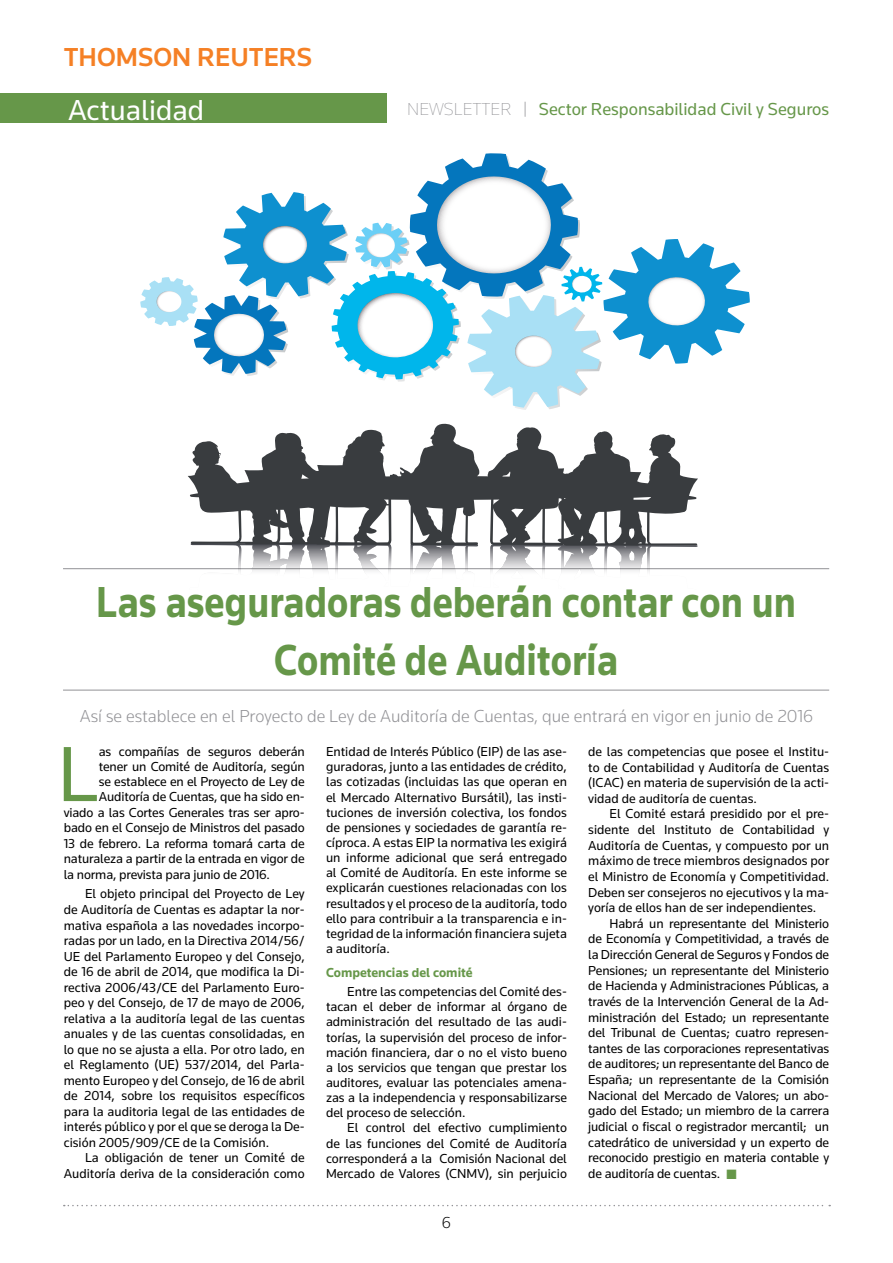
<style>
.page{position:relative;width:893px;height:1263px;background:#fff}
.page>*{position:absolute;margin:0;border:0;box-sizing:border-box;transform-origin:0 0}
.t1{font:81px "Knowledge";color:#669749}
.t2{font:700 45px/58.5px "Knowledge";color:#669749;text-align:center;scale:.88 1}
.t3{font:30px "Knowledge";color:#fff}
.t4{font:500 27px "Knowledge";color:#f58025}
.t5{font:300 18px "Knowledge";color:#919195}
.t6{font:18px "Knowledge";color:#669749}
.t7{font:300 16.5px "Knowledge";color:#000}
.t8{font:13.5px/15.1px "Knowledge";letter-spacing:-.01em;color:#000;text-align:justify}
.t9{font:700 13.5px "Knowledge";color:#669749}
.s1{font-weight:200;color:#919195}
.s2{font-weight:300;font-size:15px;color:#919195}
.s3{color:#669749}
</style>
<div class="page">
<svg style="left:64px;top:1205px;width:766px;height:1px"></svg>
<div style="left:0;top:94px;width:387px;height:29px;background:#669749"></div>
<hr style="left:63px;top:568px;width:766px;height:1px;background:#919195">
<hr style="left:63px;top:690px;width:766px;height:1px;background:#919195">
<svg style="left:189px;top:546px;width:508px;height:26px"></svg>
<svg style="left:188px;top:424px;width:510px;height:122px;fill:#393c3f"></svg>
<svg style="left:140px;top:153px;width:610px;height:257px"></svg>
<h3 class="t4" style="left:64px;top:40px;width:250px">THOMSON REUTERS</h3>
<h3 class="t3" style="left:68px;top:92px;width:138px">Actualidad</h3>
<h3 class="t6" style="left:407px;top:98px;width:423px"><span class="s1">NEWSLETTER</span> <span class="s2">|</span> Sector Responsabilidad Civil y Seguros</h3>
<h2 class="t2" style="left:96px;top:572px;width:797px">Las aseguradoras deberán contar con un<br>Comité de Auditoría</h2>
<h3 class="t5" style="left:80px;top:705px;width:735px">Así se establece en el Proyecto de Ley de Auditoría de Cuentas, que entrará en vigor en junio de 2016</h3>
<h1 class="t1" style="left:57px;top:724px;width:43px">L</h1>
<p class="t8" style="left:99px;top:744px;width:207px">as compañías de seguros deberán</p>
<p class="t8" style="left:99px;top:759px;width:207px">tener un Comité de Auditoría, según</p>
<p class="t8" style="left:99px;top:774px;width:207px">se establece en el Proyecto de Ley de</p>
<p class="t8" style="left:99px;top:789px;width:207px">Auditoría de Cuentas, que ha sido en-</p>
<p class="t8" style="left:64px;top:804px;width:242px">viado a las Cortes Generales tras ser apro-</p>
<p class="t8" style="left:64px;top:820px;width:242px">bado en el Consejo de Ministros del pasado</p>
<p class="t8" style="left:64px;top:835px;width:242px">13 de febrero. La reforma tomará carta de</p>
<p class="t8" style="left:64px;top:851px;width:242px">naturaleza a partir de la entrada en vigor de</p>
<p class="t8" style="left:64px;top:866px;width:208px">la norma, prevista para junio de 2016.</p>
<p class="t8" style="left:64px;top:886px;width:242px;text-indent:21px">El objeto principal del Proyecto de Ley de Auditoría de Cuentas es adaptar la nor&shy;mativa española a las novedades incorpo&shy;radas por un lado, en la Directiva 2014/56/ UE del Parlamento Europeo y del Consejo, de 16 de abril de 2014, que modifica la Di&shy;rectiva 2006/43/CE del Parlamento Euro&shy;peo y del Consejo, de 17 de mayo de 2006, relativa a la auditoría legal de las cuentas anuales y de las cuentas consolidadas, en lo que no se ajusta a ella. Por otro lado, en el Reglamento (UE) 537/2014, del Parla&shy;mento Europeo y del Consejo, de 16 de abril de 2014, sobre los requisitos específicos para la auditoria legal de las entidades de interés público y por el que se deroga la De&shy;cisión 2005/909/CE de la Comisión.</p>
<p class="t8" style="left:64px;top:1150px;width:242px;text-align:right">La obligación de tener un Comité de<br>Auditoría deriva de la consideración como</p>
<p class="t8" style="left:326px;top:744px;width:242px">Entidad de Interés Público (EIP) de las ase&shy;guradoras, junto a las entidades de crédito, las cotizadas (incluidas las que operan en el Mercado Alternativo Bursátil), las insti&shy;tuciones de inversión colectiva, los fondos de pensiones y sociedades de garantía re&shy;cíproca. A estas EIP la normativa les exigirá un informe adicional que será entregado al Comité de Auditoría. En este informe se explicarán cuestiones relacionadas con los resultados y el proceso de la auditoría, todo ello para contribuir a la transparencia e in&shy;tegridad de la información financiera sujeta a auditoría.</p>
<p class="t9" style="left:326px;top:964px;width:148px">Competencias del comité</p>
<p class="t8" style="left:326px;top:984px;width:242px;text-indent:21px">Entre las competencias del Comité des&shy;tacan el deber de informar al órgano de administración del resultado de las audi&shy;torías, la supervisión del proceso de infor&shy;mación financiera, dar o no el visto bueno a los servicios que tengan que prestar los auditores, evaluar las potenciales amena&shy;zas a la independencia y responsabilizarse del proceso de selección.</p>
<p class="t8" style="left:326px;top:1120px;width:242px;text-indent:21px">El control del efectivo cumplimiento de las funciones del Comité de Auditoría corresponderá a la Comisión Nacional del Mercado de Valores (CNMV), sin perjuicio</p>
<p class="t7" style="left:442px;top:1212px;width:11px">6</p>
<p class="t8" style="left:588px;top:743px;width:242px;line-height:15.6px">de las competencias que posee el Institu&shy;to de Contabilidad y Auditoría de Cuentas (ICAC) en materia de supervisión de la acti&shy;vidad de auditoría de cuentas.</p>
<p class="t8" style="left:609px;top:806px;width:221px">El Comité estará presidido por el pre-</p>
<p class="t8" style="left:588px;top:822px;width:242px">sidente del Instituto de Contabilidad y</p>
<p class="t8" style="left:588px;top:837px;width:242px">Auditoría de Cuentas, y compuesto por un</p>
<p class="t8" style="left:588px;top:853px;width:242px">máximo de trece miembros designados por</p>
<p class="t8" style="left:588px;top:869px;width:242px">el Ministro de Economía y Competitividad.</p>
<p class="t8" style="left:588px;top:884px;width:242px">Deben ser consejeros no ejecutivos y la ma-</p>
<p class="t8" style="left:588px;top:900px;width:230px">yoría de ellos han de ser independientes.</p>
<p class="t8" style="left:609px;top:915px;width:221px">Habrá un representante del Ministerio</p>
<p class="t8" style="left:588px;top:931px;width:242px">de Economía y Competitividad, a través de</p>
<p class="t8" style="left:588px;top:947px;width:242px">la Dirección General de Seguros y Fondos de</p>
<p class="t8" style="left:588px;top:962px;width:242px">Pensiones; un representante del Ministerio</p>
<p class="t8" style="left:588px;top:978px;width:242px">de Hacienda y Administraciones Públicas, a</p>
<p class="t8" style="left:588px;top:994px;width:242px">través de la Intervención General de la Ad-</p>
<p class="t8" style="left:588px;top:1009px;width:242px">ministración del Estado; un representante</p>
<p class="t8" style="left:588px;top:1025px;width:242px">del Tribunal de Cuentas; cuatro represen-</p>
<p class="t8" style="left:588px;top:1040px;width:242px">tantes de las corporaciones representativas</p>
<p class="t8" style="left:588px;top:1056px;width:242px">de auditores; un representante del Banco de</p>
<p class="t8" style="left:588px;top:1072px;width:242px">España; un representante de la Comisión</p>
<p class="t8" style="left:588px;top:1087px;width:242px">Nacional del Mercado de Valores; un abo-</p>
<p class="t8" style="left:588px;top:1103px;width:242px">gado del Estado; un miembro de la carrera</p>
<p class="t8" style="left:588px;top:1118px;width:242px">judicial o fiscal o registrador mercantil; un</p>
<p class="t8" style="left:588px;top:1134px;width:242px">catedrático de universidad y un experto de</p>
<p class="t8" style="left:588px;top:1150px;width:242px">reconocido prestigio en materia contable y</p>
<p class="t8" style="left:588px;top:1165px;width:150px">de auditoría de cuentas. <span class="s3">■</span></p>
</div>
